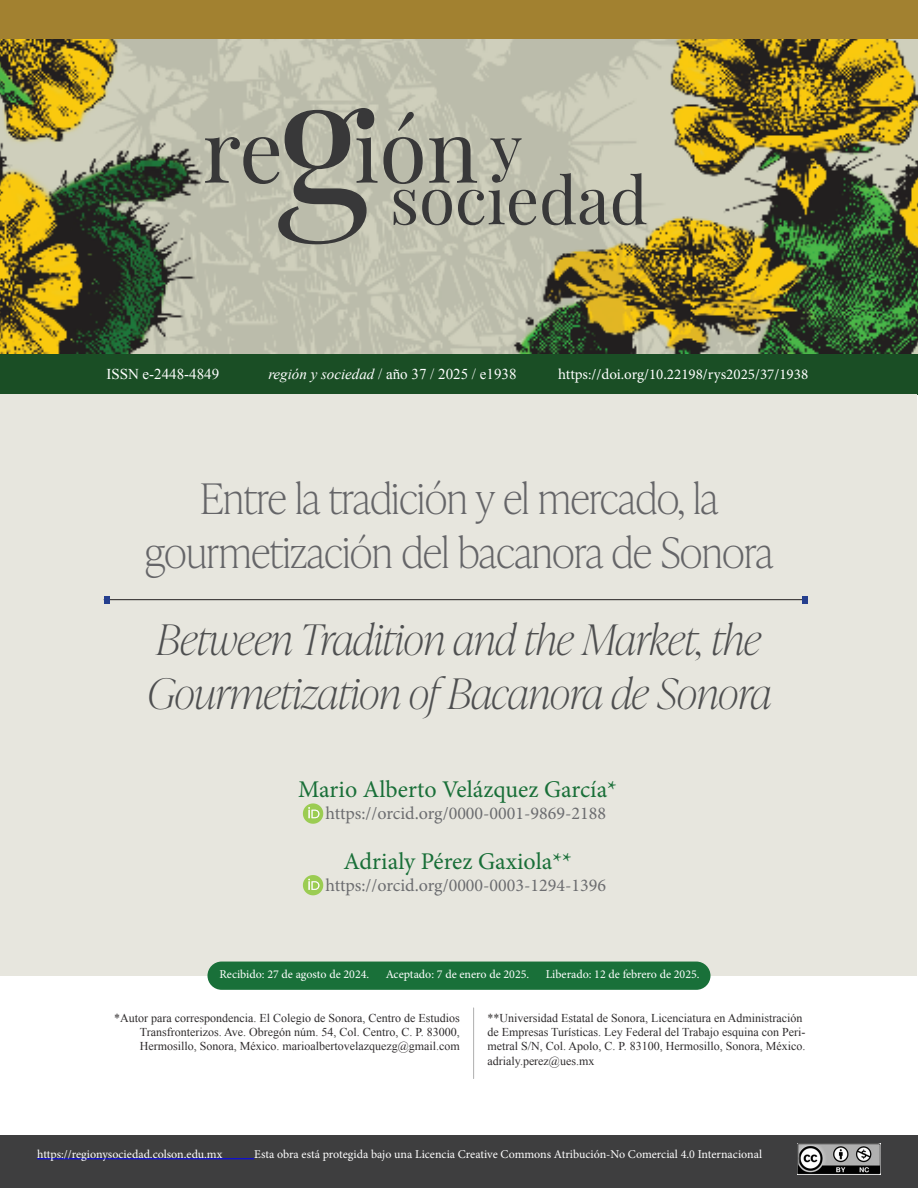
<style>
.page{position:relative;width:918px;height:1188px;background:#fff}
.page>*{position:absolute;margin:0;border:0;box-sizing:border-box;transform-origin:0 0}
.t1{font:italic 100 42px/54px "Ivy Presto Display";color:#4e4f50}
.t2{font:100 42px/54px "Ivy Presto Headline";color:#656568;text-align:center}
.t3{font:24px "Minion Pro";color:#196f38}
.t4{font:18px "Minion Pro";color:#6c6d70}
.t5{font:15px "Times New Roman";color:#fff}
.t6{font:15px "Minion Pro";color:#fff}
.t7{font:12px/14.4px "Times New Roman";color:#2e2b2c}
.t8{font:12px "Minion Pro";color:#fff}
.s1{font-style:italic}
</style>
<div class="page">
<div style="left:0;top:0;width:918px;height:394px;background:#1a4e25"></div>
<img style="left:0;top:38px;width:918px;height:316px">
<div style="left:0;top:394px;width:917px;height:581px;background:#e7e6de"></div>
<svg style="left:383px;top:112px;width:153px;height:113px;background:#a4a497"></svg>
<svg style="left:542px;top:173px;width:104px;height:52px;background:#9d9e91"></svg>
<svg style="left:205px;top:108px;width:172px;height:136px;background:#9e9e91"></svg>
<div style="left:0;top:0;width:918px;height:38px;background:#a28130"></div>
<div style="left:0;top:1135px;width:918px;height:53px;background:#3e3e3f"></div>
<hr style="left:37px;top:1158px;width:217px;height:1px;background:#00f">
<img style="left:798px;top:1144px;width:83px;height:30px">
<hr style="left:473px;top:1008px;width:1px;height:71px;background:#3e3e3f">
<hr style="left:104px;top:599px;width:704px;height:1px;background:#231f20">
<div style="left:104px;top:597px;width:6px;height:7px;background:#253f8e"></div>
<div style="left:802px;top:597px;width:6px;height:7px;background:#253f8e"></div>
<div style="left:207px;top:962px;width:504px;height:28px;background:#197039;border-radius:14px"></div>
<svg style="left:303px;top:803px;width:20px;height:21px"></svg>
<svg style="left:303px;top:875px;width:20px;height:20px"></svg>
<p class="t5" style="left:106px;top:364px;width:114px">ISSN e-2448-4849</p>
<p class="t5" style="left:268px;top:364px;width:250px"><span class="s1">región y sociedad</span> / año 37 / 2025 / e1938</p>
<p class="t6" style="left:558px;top:365px;width:252px">https://doi.org/10.22198/rys2025/37/1938</p>
<h1 class="t2" style="left:145px;top:469px;width:630px">Entre la tradición y el mercado, la gourmetización del bacanora de Sonora</h1>
<h1 class="t1" style="left:147px;top:611px;width:625px">Between Tradition and the Market, the<br>Gourmetization of Bacanora de Sonora</h1>
<h2 class="t3" style="left:298px;top:773px;width:320px">Mario Alberto Velázquez García*</h2>
<h3 class="t4" style="left:326px;top:801px;width:282px">https://orcid.org/0000-0001-9869-2188</h3>
<h2 class="t3" style="left:344px;top:845px;width:230px">Adrialy Pérez Gaxiola**</h2>
<h3 class="t4" style="left:326px;top:873px;width:282px">https://orcid.org/0000-0003-1294-1396</h3>
<p class="t8" style="left:219px;top:966px;width:151px">Recibido: 27 de agosto de 2024.</p>
<p class="t8" style="left:386px;top:966px;width:145px">Aceptado: 7 de enero de 2025.</p>
<p class="t8" style="left:546px;top:966px;width:155px">Liberado: 12 de febrero de 2025.</p>
<p class="t7" style="left:140px;top:1010px;width:322px;text-align:justify;text-indent:-26px">*Autor para correspondencia. El Colegio de Sonora, Centro de Estudios Transfronterizos. Ave. Obregón núm. 54, Col. Centro, C. P. 83000, Hermosillo, Sonora, México. marioalbertovelazquezg@gmail.com</p>
<p class="t7" style="left:487px;top:1010px;width:320px">**Universidad Estatal de Sonora, Licenciatura en Administración de Empresas Turísticas. Ley Federal del Trabajo esquina con Peri&shy;metral S/N, Col. Apolo, C. P. 83100, Hermosillo, Sonora, México. adrialy.perez@ues.mx</p>
<p class="t8" style="left:37px;top:1146px;width:187px">https://regionysociedad.colson.edu.mx</p>
<p class="t8" style="left:254px;top:1146px;width:509px">Esta obra está protegida bajo una Licencia Creative Commons Atribución-No Comercial 4.0 Internacional</p>
</div>
